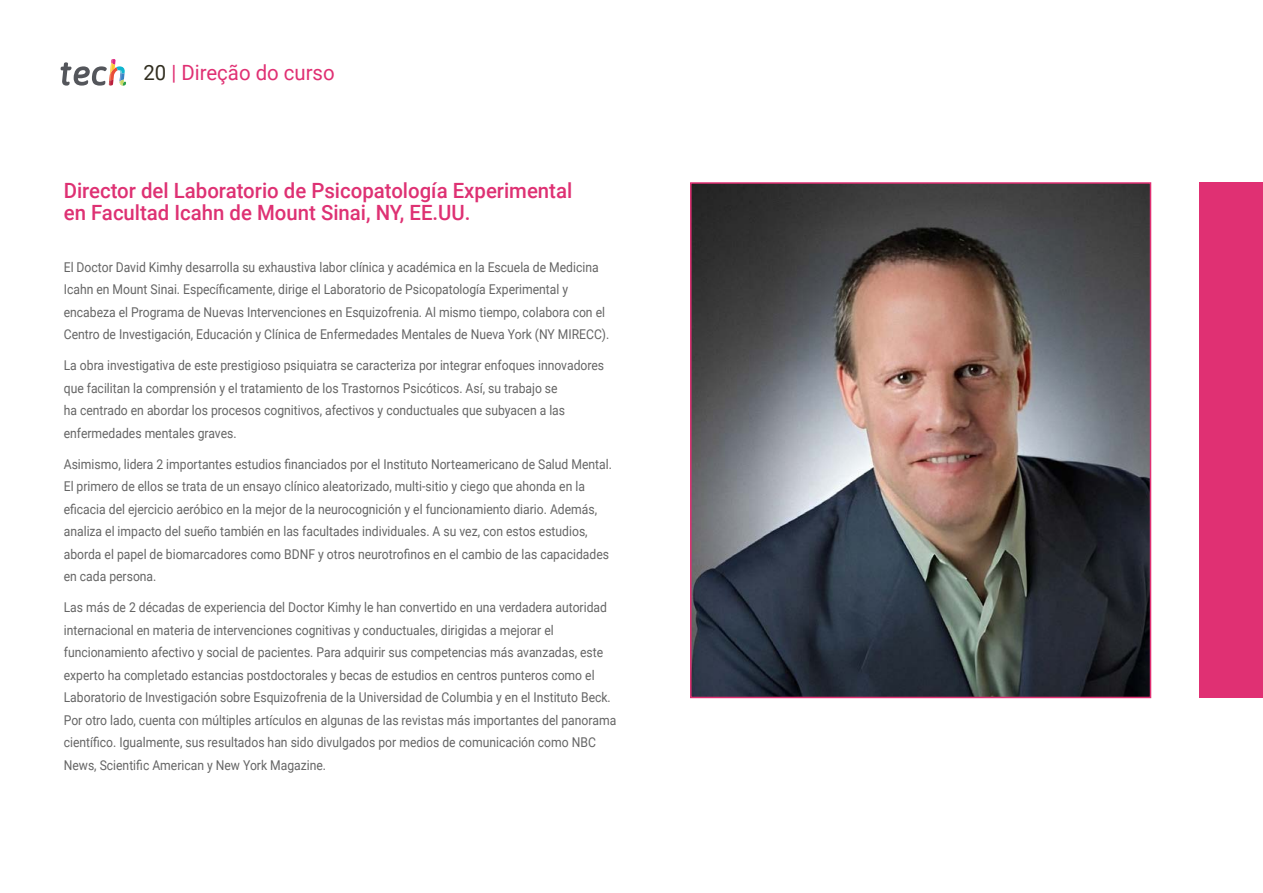
<style>
.page{position:relative;width:1263px;height:893px;background:#fff}
.page>*{position:absolute;margin:0;border:0;box-sizing:border-box;transform-origin:0 0}
.t1{font:500 21px/22.5px "Roboto";color:#de3173}
.t2{font:21px "Roboto";color:#e03073}
.t3{font:13.5px/22.5px "Roboto";color:#656565;scale:.9 1}
.s1{color:#312e20}
</style>
<div class="page">
<div style="left:1199px;top:182px;width:64px;height:516px;background:#e03073"></div>
<img style="left:693px;top:185px;width:455px;height:510px">
<div style="left:690px;top:182px;width:461px;height:516px;border:2px solid #e03073"></div>
<svg style="left:61px;top:59px;width:65px;height:27px"></svg>
<h1 class="t2" style="left:144px;top:57px;width:193px"><span class="s1">20</span> | Direção do curso</h1>
<h1 class="t1" style="left:64px;top:178px;width:510px">Director del Laboratorio de Psicopatología Experimental en Facultad Icahn de Mount Sinai, NY, EE.UU.</h1>
<p class="t3" style="left:64px;top:255px;width:608px">El Doctor David Kimhy desarrolla su exhaustiva labor clínica y académica en la Escuela de Medicina Icahn en Mount Sinai. Específicamente, dirige el Laboratorio de Psicopatología Experimental y encabeza el Programa de Nuevas Intervenciones en Esquizofrenia. Al mismo tiempo, colabora con el Centro de Investigación, Educación y Clínica de Enfermedades Mentales de Nueva York (NY MIRECC).</p>
<p class="t3" style="left:64px;top:353px;width:602px">La obra investigativa de este prestigioso psiquiatra se caracteriza por integrar enfoques innovadores que facilitan la comprensión y el tratamiento de los Trastornos Psicóticos. Así, su trabajo se<br>ha centrado en abordar los procesos cognitivos, afectivos y conductuales que subyacen a las enfermedades mentales graves.</p>
<p class="t3" style="left:64px;top:452px;width:610px">Asimismo, lidera 2 importantes estudios financiados por el Instituto Norteamericano de Salud Mental.<br>El primero de ellos se trata de un ensayo clínico aleatorizado, multi-sitio y ciego que ahonda en la eficacia del ejercicio aeróbico en la mejor de la neurocognición y el funcionamiento diario. Además, analiza el impacto del sueño también en las facultades individuales. A su vez, con estos estudios, aborda el papel de biomarcadores como BDNF y otros neurotrofinos en el cambio de las capacidades en cada persona.</p>
<p class="t3" style="left:64px;top:596px;width:615px">Las más de 2 décadas de experiencia del Doctor Kimhy le han convertido en una verdadera autoridad internacional en materia de intervenciones cognitivas y conductuales, dirigidas a mejorar el funcionamiento afectivo y social de pacientes. Para adquirir sus competencias más avanzadas, este experto ha completado estancias postdoctorales y becas de estudios en centros punteros como el Laboratorio de Investigación sobre Esquizofrenia de la Universidad de Columbia y en el Instituto Beck.<br>Por otro lado, cuenta con múltiples artículos en algunas de las revistas más importantes del panorama científico. Igualmente, sus resultados han sido divulgados por medios de comunicación como NBC News, Scientific American y New York Magazine.</p>
</div>
